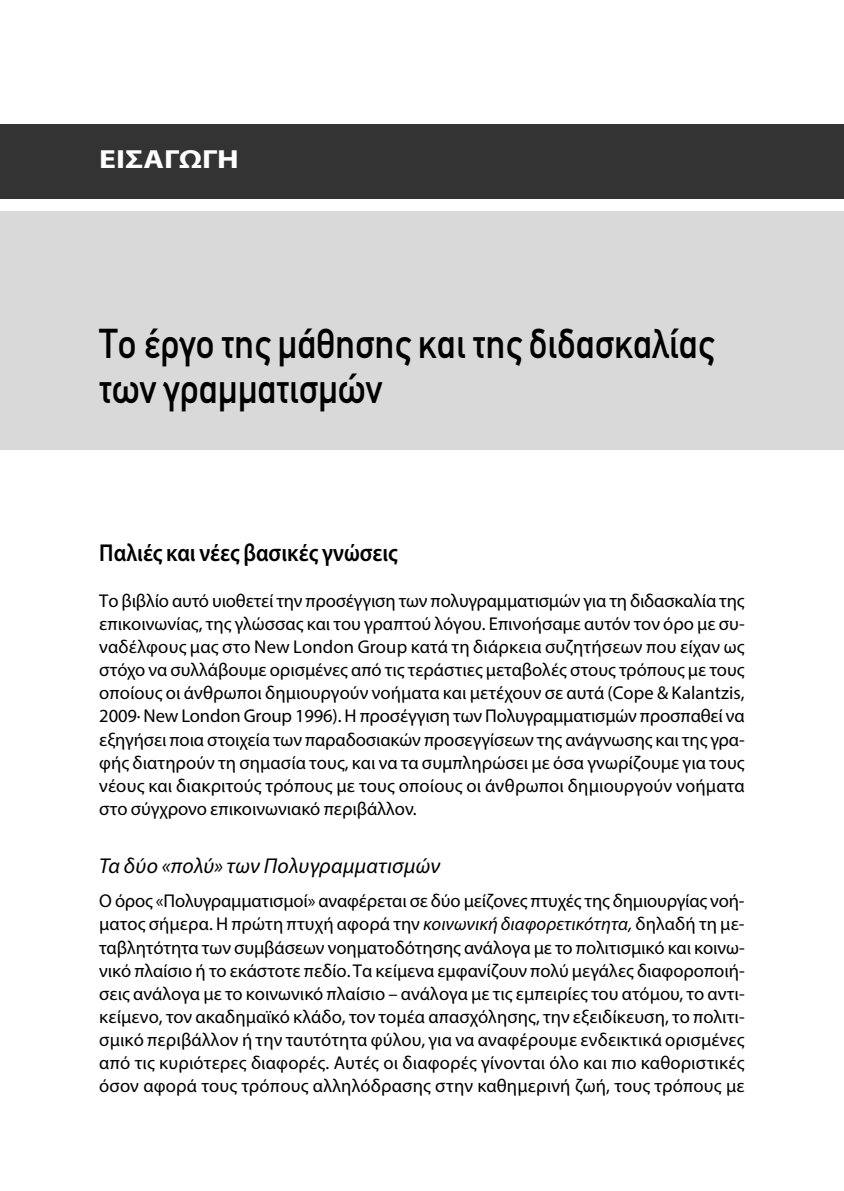
<style>
.page{position:relative;width:844px;height:1191px;background:#fff}
.page>*{position:absolute;margin:0;border:0;box-sizing:border-box;transform-origin:0 0}
.t1{font:500 42px/45.5px "PF Din Text";color:#000;scale:.9 1}
.t2{font:700 26.25px "Myriad Pro";color:#fff;scale:1.2 1}
.t3{font:600 24.5px "Myriad Pro";color:#000;scale:.9 1}
.t4{font:italic 21.53px "Myriad Pro";letter-spacing:.015em;color:#000}
.t5{font:18.55px/23.1px "Myriad Pro";letter-spacing:.005em;color:#000;text-align:justify}
.s1{font-style:italic}
</style>
<div class="page">
<div style="left:0;top:211px;width:843px;height:238px;background:#d9d9d9"></div>
<div style="left:0;top:124px;width:843px;height:74px;background:#333"></div>
<h2 class="t2" style="left:99px;top:149px;width:118px">ΕΙΣΑΓΩΓΗ</h2>
<h1 class="t1" style="left:99px;top:321px;width:684px">Το έργο της μάθησης και της διδασκαλίας των γραμματισμών</h1>
<h3 class="t3" style="left:99px;top:543px;width:333px">Παλιές και νέες βασικές γνώσεις</h3>
<p class="t5" style="left:99px;top:590px;width:647px">Το βιβλίο αυτό υιοθετεί την προσέγγιση των πολυγραμματισμών για τη διδασκαλία της επικοινωνίας, της γλώσσας και του γραπτού λόγου. Επινοήσαμε αυτόν τον όρο με συ&shy;ναδέλφους μας στο New London Group κατά τη διάρκεια συζητήσεων που είχαν ως στόχο να συλλάβουμε ορισμένες από τις τεράστιες μεταβολές στους τρόπους με τους οποίους οι άνθρωποι δημιουργούν νοήματα και μετέχουν σε αυτά (Cope &amp; Kalantzis, 2009· New London Group 1996). Η προσέγγιση των Πολυγραμματισμών προσπαθεί να εξηγήσει ποια στοιχεία των παραδοσιακών προσεγγίσεων της ανάγνωσης και της γρα&shy;φής διατηρούν τη σημασία τους, και να τα συμπληρώσει με όσα γνωρίζουμε για τους νέους και διακριτούς τρόπους με τους οποίους οι άνθρωποι δημιουργούν νοήματα στο σύγχρονο επικοινωνιακό περιβάλλον.</p>
<p class="t4" style="left:99px;top:858px;width:342px">Τα δύο «πολύ» των Πολυγραμματισμών</p>
<p class="t5" style="left:99px;top:891px;width:647px">Ο όρος «Πολυγραμματισμοί» αναφέρεται σε δύο μείζονες πτυχές της δημιουργίας νοή&shy;ματος σήμερα. Η πρώτη πτυχή αφορά την <span class="s1">κοινωνική διαφορετικότητα,</span> δηλαδή τη με&shy;ταβλητότητα των συμβάσεων νοηματοδότησης ανάλογα με το πολιτισμικό και κοινω&shy;νικό πλαίσιο ή το εκάστοτε πεδίο. Τα κείμενα εμφανίζουν πολύ μεγάλες διαφοροποιή&shy;σεις ανάλογα με το κοινωνικό πλαίσιο – ανάλογα με τις εμπειρίες του ατόμου, το αντι&shy;κείμενο, τον ακαδημαϊκό κλάδο, τον τομέα απασχόλησης, την εξειδίκευση, το πολιτι&shy;σμικό περιβάλλον ή την ταυτότητα φύλου, για να αναφέρουμε ενδεικτικά ορισμένες από τις κυριότερες διαφορές. Αυτές οι διαφορές γίνονται όλο και πιο καθοριστικές όσον αφορά τους τρόπους αλληλόδρασης στην καθημερινή ζωή, τους τρόπους με</p>
</div>
